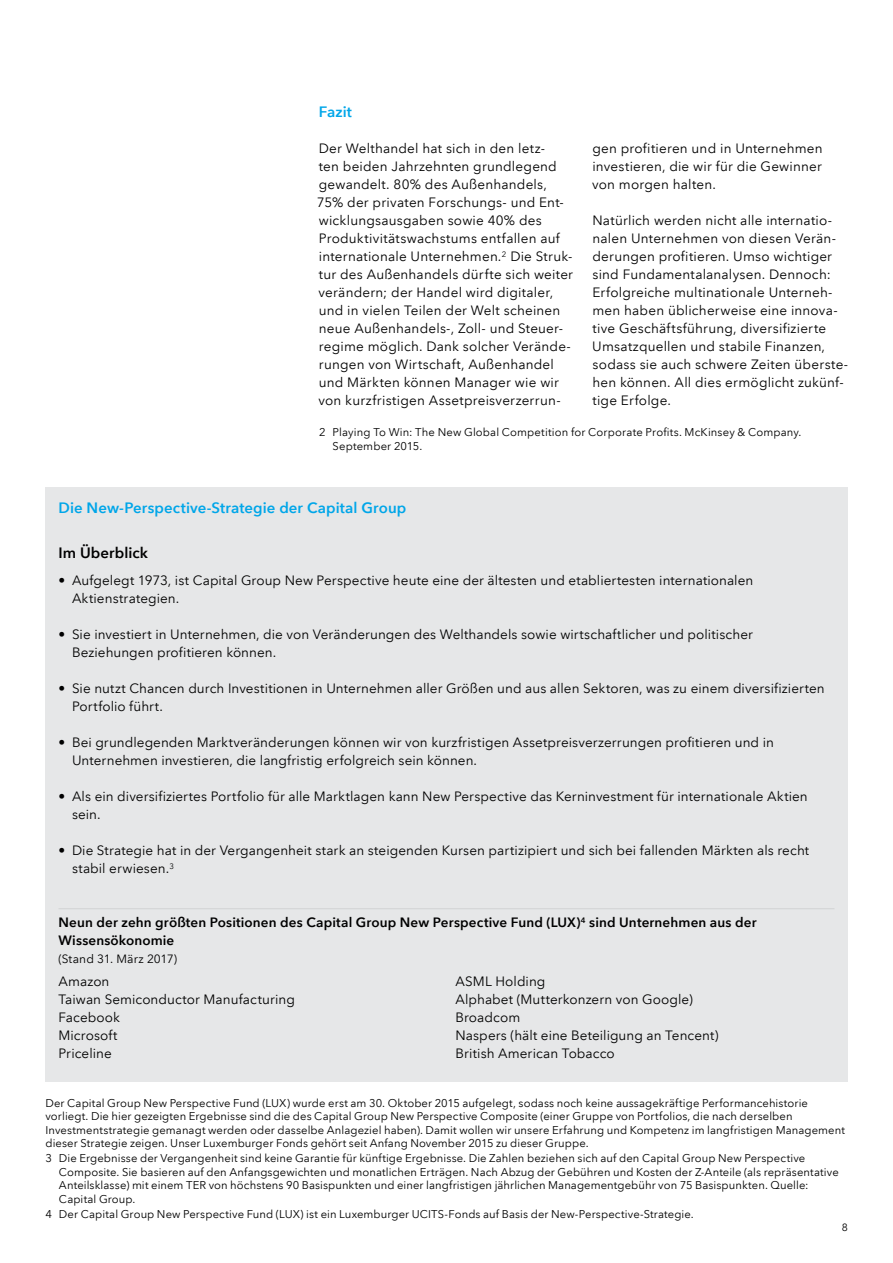
<style>
.page{position:relative;width:893px;height:1263px;background:#fff}
.page>*{position:absolute;margin:0;border:0;box-sizing:border-box;transform-origin:0 0}
.t1{font:600 15px "Avenir Next LT Com";letter-spacing:.005em;color:#00a6e9}
.t2{font:600 15px "Avenir Next LT Com";letter-spacing:.005em;color:#000}
.t3{font:13.5px/18px "Avenir Next LT Com";letter-spacing:.01em;color:#000}
.t4{font:600 13.5px/18px "Avenir Next LT Com";letter-spacing:.01em;color:#000}
.t5{font:12px "Avenir Next LT Com";letter-spacing:.005em;color:#000}
.t6{font:11.25px/13.5px "Avenir Next LT Com";letter-spacing:.005em;color:#000}
.t7{font:10.5px "Avenir Next LT Com";color:#000}
</style>
<div class="page">
<div style="left:45px;top:487px;width:803px;height:594px;background:#e6e7e8"></div>
<hr style="left:58px;top:908px;width:776px;height:1px;background:#d1d3d4">
<p class="t1" style="left:319px;top:103px;width:35px">Fazit</p>
<p class="t3" style="left:317px;top:139px;width:258px">Der Welthandel hat sich in den letz-<br>ten beiden Jahrzehnten grundlegend gewandelt. 80% des Außenhandels, 75% der privaten Forschungs- und Ent&shy;wicklungsausgaben sowie 40% des Produktivitätswachstums entfallen auf internationale Unternehmen.<sup>2</sup> Die Struk&shy;tur des Außenhandels dürfte sich weiter verändern; der Handel wird digitaler, und in vielen Teilen der Welt scheinen neue Außenhandels-, Zoll- und Steuer&shy;regime möglich. Dank solcher Verände&shy;rungen von Wirtschaft, Außenhandel und Märkten können Manager wie wir von kurzfristigen Assetpreisverzerrun-</p>
<p class="t3" style="left:592px;top:139px;width:232px;text-align:justify">gen profitieren und in Unternehmen investieren, die wir für die Gewinner von morgen halten.</p>
<p class="t3" style="left:592px;top:211px;width:257px">Natürlich werden nicht alle internatio&shy;nalen Unternehmen von diesen Verän&shy;derungen profitieren. Umso wichtiger sind Fundamentalanalysen. Dennoch:<br>Erfolgreiche multinationale Unterneh&shy;men haben üblicherweise eine innova&shy;tive Geschäftsführung, diversifizierte Umsatzquellen und stabile Finanzen, sodass sie auch schwere Zeiten überste&shy;hen können. All dies ermöglicht zukünf&shy;tige Erfolge.</p>
<p class="t6" style="left:333px;top:425px;width:470px;text-indent:-14px">2 Playing To Win: The New Global Competition for Corporate Profits. McKinsey &amp; Company.<br>September 2015.</p>
<p class="t1" style="left:58px;top:499px;width:349px">Die New-Perspective-Strategie der Capital Group</p>
<p class="t2" style="left:58px;top:544px;width:91px">Im Überblick</p>
<p class="t3" style="left:72px;top:571px;width:683px;text-indent:-14px">• Aufgelegt 1973, ist Capital Group New Perspective heute eine der ältesten und etabliertesten internationalen<br>Aktienstrategien.</p>
<p class="t3" style="left:72px;top:625px;width:682px;text-indent:-14px">• Sie investiert in Unternehmen, die von Veränderungen des Welthandels sowie wirtschaftlicher und politischer<br>Beziehungen profitieren können.</p>
<p class="t3" style="left:72px;top:679px;width:754px;text-indent:-14px">• Sie nutzt Chancen durch Investitionen in Unternehmen aller Größen und aus allen Sektoren, was zu einem diversifizierten<br>Portfolio führt.</p>
<p class="t3" style="left:72px;top:733px;width:703px;text-indent:-14px">• Bei grundlegenden Marktveränderungen können wir von kurzfristigen Assetpreisverzerrungen profitieren und in<br>Unternehmen investieren, die langfristig erfolgreich sein können.</p>
<p class="t3" style="left:72px;top:787px;width:737px;text-indent:-14px">• Als ein diversifiziertes Portfolio für alle Marktlagen kann New Perspective das Kerninvestment für internationale Aktien sein.</p>
<p class="t3" style="left:72px;top:841px;width:739px;text-indent:-14px">• Die Strategie hat in der Vergangenheit stark an steigenden Kursen partizipiert und sich bei fallenden Märkten als recht stabil erwiesen.<sup>3</sup></p>
<p class="t4" style="left:58px;top:913px;width:700px">Neun der zehn größten Positionen des Capital Group New Perspective Fund (LUX)<sup>4</sup> sind Unternehmen aus der<br>Wissensökonomie</p>
<p class="t5" style="left:58px;top:952px;width:120px">(Stand 31. März 2017)</p>
<p class="t3" style="left:58px;top:972px;width:238px">Amazon<br>Taiwan Semiconductor Manufacturing<br>Facebook<br>Microsoft<br>Priceline</p>
<p class="t3" style="left:455px;top:972px;width:264px">ASML Holding<br>Alphabet (Mutterkonzern von Google)<br>Broadcom<br>Naspers (hält eine Beteiligung an Tencent)<br>British American Tobacco</p>
<p class="t6" style="left:45px;top:1096px;width:801px">Der Capital Group New Perspective Fund (LUX) wurde erst am 30. Oktober 2015 aufgelegt, sodass noch keine aussagekräftige Performancehistorie vorliegt. Die hier gezeigten Ergebnisse sind die des Capital Group New Perspective Composite (einer Gruppe von Portfolios, die nach derselben Investmentstrategie gemanagt werden oder dasselbe Anlageziel haben). Damit wollen wir unsere Erfahrung und Kompetenz im langfristigen Management dieser Strategie zeigen. Unser Luxemburger Fonds gehört seit Anfang November 2015 zu dieser Gruppe.</p>
<p class="t6" style="left:59px;top:1152px;width:781px;text-indent:-13px">3 Die Ergebnisse der Vergangenheit sind keine Garantie für künftige Ergebnisse. Die Zahlen beziehen sich auf den Capital Group New Perspective Composite. Sie basieren auf den Anfangsgewichten und monatlichen Erträgen. Nach Abzug der Gebühren und Kosten der Z-Anteile (als repräsentative Anteilsklasse) mit einem TER von höchstens 90 Basispunkten und einer langfristigen jährlichen Managementgebühr von 75 Basispunkten. Quelle:<br>Capital Group.</p>
<p class="t6" style="left:45px;top:1207px;width:650px">4 Der Capital Group New Perspective Fund (LUX) ist ein Luxemburger UCITS-Fonds auf Basis der New-Perspective-Strategie.</p>
<p class="t7" style="left:842px;top:1221px;width:8px">8</p>
</div>
